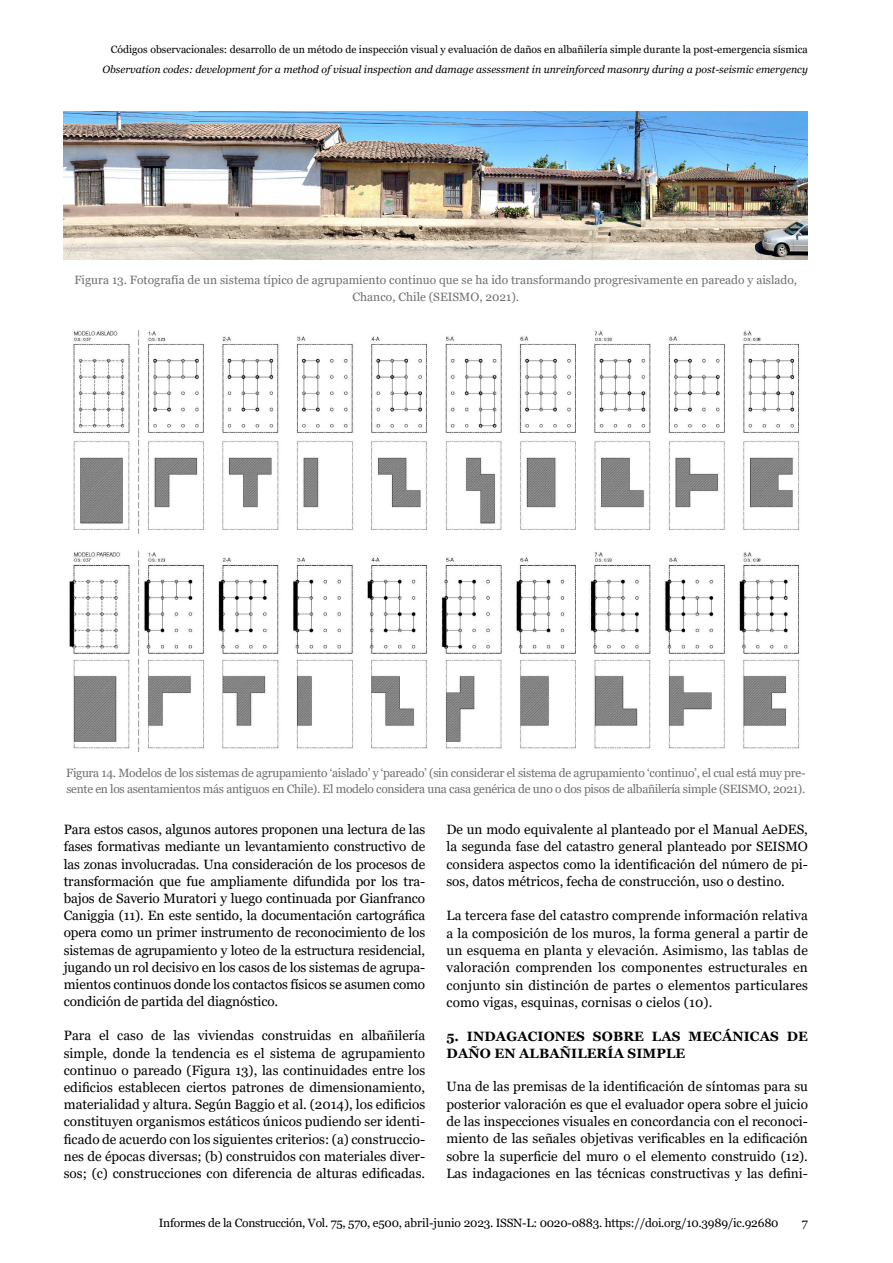
<style>
.page{position:relative;width:893px;height:1263px;background:#fff}
.page>*{position:absolute;margin:0;border:0;box-sizing:border-box;transform-origin:0 0}
.TEXTO_BASE{font:13.5px/17.2px "Georgia";color:#000;text-align:justify}
.LADILLO_01{font:700 13.5px/17.1px "Georgia";letter-spacing:.01em;color:#000}
.TIT_FIG{font:12px/16.5px "Georgia";letter-spacing:-.025em;color:#706f6f}
.TIT_FIG-2{font:12px/16.5px "Georgia";color:#706f6f;text-align:center}
.t1{font:12px "Georgia";letter-spacing:-.02em;color:#000}
.t2{font:10.5px "Georgia";color:#000}
.t3{font:italic 10.5px "Georgia";color:#000}
</style>
<div class="page">
<img style="left:64px;top:112px;width:744px;height:147px">
<img style="left:69px;top:330px;width:731px;height:422px">
<p class="t2" style="left:111px;top:43px;width:699px">Códigos observacionales: desarrollo de un método de inspección visual y evaluación de daños en albañilería simple durante la post-emergencia sísmica</p>
<p class="t3" style="left:103px;top:62px;width:707px">Observation codes: development for a method of visual inspection and damage assessment in unreinforced masonry during a post-seismic emergency</p>
<p class="TIT_FIG-2" style="left:74px;top:272px;width:724px">Figura 13. Fotografía de un sistema típico de agrupamiento continuo que se ha ido transformando progresivamente en pareado y aislado,<br>Chanco, Chile (SEISMO, 2021).</p>
<p class="TIT_FIG" style="left:66px;top:765px;width:741px">Figura 14. Modelos de los sistemas de agrupamiento ‘aislado’ y ‘pareado’ (sin considerar el sistema de agrupamiento ‘continuo’, el cual está muy pre&shy;sente en los asentamientos más antiguos en Chile). El modelo considera una casa genérica de uno o dos pisos de albañilería simple (SEISMO, 2021).</p>
<p class="TEXTO_BASE" style="left:64px;top:821px;width:363px">Para estos casos, algunos autores proponen una lectura de las fases formativas mediante un levantamiento constructivo de las zonas involucradas. Una consideración de los procesos de transformación que fue ampliamente difundida por los tra&shy;bajos de Saverio Muratori y luego continuada por Gianfranco Caniggia (11). En este sentido, la documentación cartográfica opera como un primer instrumento de reconocimiento de los sistemas de agrupamiento y loteo de la estructura residencial, jugando un rol decisivo en los casos de los sistemas de agrupa&shy;mientos continuos donde los contactos físicos se asumen como condición de partida del diagnóstico.</p>
<p class="TEXTO_BASE" style="left:64px;top:1027px;width:363px">Para el caso de las viviendas construidas en albañilería simple, donde la tendencia es el sistema de agrupamiento continuo o pareado (Figura 13), las continuidades entre los edificios establecen ciertos patrones de dimensionamiento, materialidad y altura. Según Baggio et al. (2014), los edificios constituyen organismos estáticos únicos pudiendo ser identi&shy;ficado de acuerdo con los siguientes criterios: (a) construccio&shy;nes de épocas diversas; (b) construidos con materiales diver&shy;sos; (c) construcciones con diferencia de alturas edificadas.</p>
<p class="TEXTO_BASE" style="left:446px;top:821px;width:363px">De un modo equivalente al planteado por el Manual AeDES, la segunda fase del catastro general planteado por SEISMO considera aspectos como la identificación del número de pi&shy;sos, datos métricos, fecha de construcción, uso o destino.</p>
<p class="TEXTO_BASE" style="left:446px;top:907px;width:363px">La tercera fase del catastro comprende información relativa a la composición de los muros, la forma general a partir de un esquema en planta y elevación. Asimismo, las tablas de valoración comprenden los componentes estructurales en conjunto sin distinción de partes o elementos particulares como vigas, esquinas, cornisas o cielos (10).</p>
<p class="LADILLO_01" style="left:446px;top:1028px;width:363px">5. INDAGACIONES SOBRE LAS MECÁNICAS DE<br>DAÑO EN ALBAÑILERÍA SIMPLE</p>
<p class="TEXTO_BASE" style="left:446px;top:1078px;width:363px">Una de las premisas de la identificación de síntomas para su posterior valoración es que el evaluador opera sobre el juicio de las inspecciones visuales en concordancia con el reconoci&shy;miento de las señales objetivas verificables en la edificación sobre la superficie del muro o el elemento construido (12).<br>Las indagaciones en las técnicas constructivas y las defini-</p>
<p class="t1" style="left:159px;top:1215px;width:621px">Informes de la Construcción, Vol. 75, 570, e500, abril-junio 2023. ISSN-L: 0020-0883. https://doi.org/10.3989/ic.92680</p>
<p class="t1" style="left:802px;top:1215px;width:8px">7</p>
</div>
